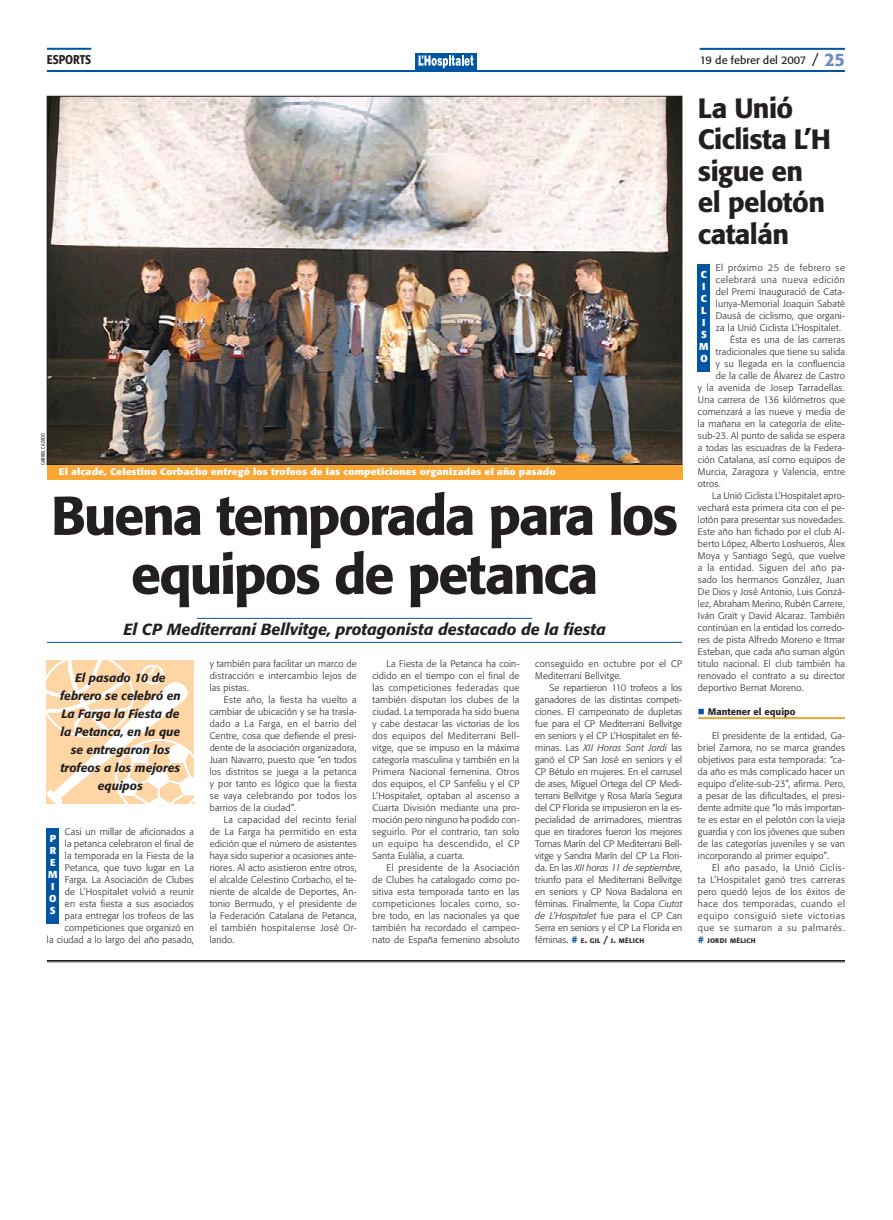
<style>
.page{position:relative;width:893px;height:1220px;background:#fff}
.page>*{position:absolute;margin:0;border:0;box-sizing:border-box;transform-origin:0 0}
.títol_54_59{font:500 54px/59px "Formata";letter-spacing:-.04em;color:#231f20;text-align:center}
.títol_22_25{font:500 27.7px/31.5px "Formata";letter-spacing:-.02em;color:#231f20}
.subtítol_5cols{font:italic 500 16px "Formata";color:#231f20}
.capçalera_senar{font:500 12.6px "Formata";color:#231f20;scale:.85 1}
.entradeta_destacat_c{font:italic 500 12px/18px "Formata";color:#231f20;text-align:center}
.t1{font:11px "Formata";color:#231f20}
.text_barri_esport{font:700 10px "Formata";color:#fff}
.text{font:300 9.4px/12px "Formata";letter-spacing:.025em;color:#231f20}
.text_1a{font:300 9.4px/12px "Formata";letter-spacing:.025em;color:#231f20;text-align:justify}
.peus_de_foto{font:700 9.4px "Formata";letter-spacing:.005em;color:#fff;scale:1.1 1}
.titulets{font:500 9.4px "Formata";letter-spacing:.005em;color:#231f20}
.text-2{font:500 6.6px "Formata";letter-spacing:.045em;color:#231f20}
.nom_fotògraf{font:5px "Formata";letter-spacing:.02em;color:#231f20;scale:.8 1}
.s1{font-size:14px}
.s2{font-weight:500;font-size:18px;color:#6c8bc6}
.s3{font-style:italic}
.s4{font-weight:300;font-size:9.4px}
.s5{font-size:9.4px;color:#0155a2}
.s6{font-size:9.4px}
.s7{color:#0155a2}
</style>
<div class="page">
<div style="left:415px;top:54px;width:62px;height:16px;background:#0157a1"></div>
<svg style="left:419px;top:55px;width:55px;height:13px"></svg>
<hr style="left:47px;top:70px;width:798px;height:2px;background:#0155a2">
<hr style="left:700px;top:48px;width:145px;height:2px;background:#0155a2">
<hr style="left:47px;top:48px;width:44px;height:2px;background:#0155a2">
<hr style="left:47px;top:960px;width:798px;height:1px;background:#231f20">
<hr style="left:47px;top:962px;width:798px;height:1px;background:#231f20">
<img style="left:49px;top:98px;width:631px;height:365px">
<hr style="left:197px;top:618px;width:335px;height:1px;background:#0155a2">
<hr style="left:47px;top:642px;width:635px;height:1px;background:#0155a2">
<div style="left:47px;top:828px;width:12px;height:96px;background:#0155a2"></div>
<hr style="left:698px;top:717px;width:147px;height:2px;background:#faa633">
<div style="left:698px;top:264px;width:12px;height:108px;background:#0155a2"></div>
<div style="left:47px;top:465px;width:635px;height:15px;background:#faa633"></div>
<img style="left:47px;top:660px;width:147px;height:144px">
<p class="capçalera_senar" style="left:47px;top:52px;width:54px">esports</p>
<p class="t1" style="left:700px;top:53px;width:147px">19 de febrer del 2007 <span class="s1">/</span> <span class="s2">25</span></p>
<p class="nom_fotògraf" style="left:40px;top:465px;width:42px;rotate:-90deg">gabriel cazado</p>
<p class="peus_de_foto" style="left:59px;top:466px;width:453px">El alcade, Celestino Corbacho entregó los trofeos de las competiciones organizadas el año pasado</p>
<p class="títol_54_59" style="left:51px;top:486px;width:629px">Buena temporada para los equipos de petanca</p>
<p class="subtítol_5cols" style="left:123px;top:619px;width:484px">El CP Mediterrani Bellvitge, protagonista destacado de la fiesta</p>
<p class="entradeta_destacat_c" style="left:60px;top:668px;width:122px">El pasado 10 de febrero se celebró en<br>La Farga la Fiesta de la Petanca, en la que se entregaron los trofeos a los mejores equipos</p>
<p class="text_1a" style="left:47px;top:826px;width:148px;text-align:right">Casi un millar de aficionados a<br>la petanca celebraron el final de<br>la temporada en la Fiesta de la<br>Petanca, que tuvo lugar en La<br>Farga. La Asociación de Clubes<br>de L’Hospitalet volvió a reunir<br>en esta fiesta a sus asociados para entregar los trofeos de las competiciones que organizó en<br>la ciudad a lo largo del año pasado,</p>
<p class="text_barri_esport" style="left:50px;top:832px;width:8px">p</p>
<p class="text_barri_esport" style="left:50px;top:844px;width:8px">r</p>
<p class="text_barri_esport" style="left:50px;top:856px;width:7px">e</p>
<p class="text_barri_esport" style="left:48px;top:868px;width:11px">m</p>
<p class="text_barri_esport" style="left:51px;top:880px;width:5px">i</p>
<p class="text_barri_esport" style="left:49px;top:892px;width:9px">o</p>
<p class="text_barri_esport" style="left:50px;top:904px;width:7px">s</p>
<p class="text_1a" style="left:210px;top:658px;width:148px">y también para facilitar un marco de distracción e intercambio lejos de las pistas.</p>
<p class="text" style="left:210px;top:694px;width:149px;text-align:justify;text-indent:14px">Este año, la fiesta ha vuelto a cambiar de ubicación y se ha trasla&shy;da-do a La Farga, en el barrio del Cen-tre, cosa que defiende el presi&shy;dente de la asociación organizadora, Juan Navarro, puesto que “en todos los distritos se juega a la petanca y por tanto es lógico que la fiesta se vaya celebrando por todos los barrios de la ciudad”.</p>
<p class="text" style="left:210px;top:814px;width:149px;text-indent:14px">La capacidad del recinto ferial de La Farga ha permitido en esta edición que el número de asistentes haya sido superior a ocasiones ante&shy;riores. Al acto asistieron entre otros, el alcalde Celestino Corbacho, el te-- niente de alcalde de Deportes, An&shy;tonio Bermudo, y el presidente de la Federación Catalana de Petanca, el también hospitalense José Or&shy;lando.</p>
<p class="text" style="left:372px;top:658px;width:149px;text-indent:14px">La Fiesta de la Petanca ha coin&shy;ci--dido en el tiempo con el final de las competiciones federadas que tam-bién disputan los clubes de la ciudad. La temporada ha sido buena y cabe destacar las victorias de los dos equipos del Mediterrani Bell&shy;vitge, que se impuso en la máxima categoría masculina y también en la Primera Nacional femenina. Otros dos equipos, el CP Sanfeliu y el CP L’Hospitalet, optaban al ascenso a Cuarta División mediante una pro&shy;moción pero ninguno ha podido con-- seguirlo. Por el contrario, tan solo un equipo ha descendido, el CP Santa Eulàlia, a cuarta.</p>
<p class="text" style="left:372px;top:862px;width:149px;text-indent:14px">El presidente de la Asociación de Clubes ha catalogado como po-- sitiva esta temporada tanto en las competiciones locales como, so&shy;bre todo, en las nacionales ya que también ha recordado el campeo&shy;nato de España femenino absoluto</p>
<p class="text" style="left:535px;top:658px;width:148px">conseguido en octubre por el CP<br>Mediterrani Bellvitge.</p>
<p class="text" style="left:535px;top:682px;width:149px;text-indent:14px">Se repartieron 110 trofeos a los ganadores de las distintas competi&shy;ciones. El campeonato de dupletas fue para el CP Mediterrani Bellvitge en seniors y el CP L’Hospitalet en fé--- minas. Las <span class="s3">XII Horas Sant Jordi</span> las ganó el CP San José en seniors y el CP Bétulo en mujeres. En el carrusel de ases, Miguel Ortega del CP Medi&shy;terrani Bellvitge y Rosa María Segura del CP Florida se impusieron en la es&shy;pecialidad de arrimadores, mientras que en tiradores fueron los mejores Tomas Marín del CP Mediterrani Bell&shy;vitge y Sandra Marín del CP La Flori&shy;da. En las <span class="s3">XII horas 11 de septiembre</span>, triunfo para el Mediterrani Bellvitge en seniors y CP Nova Badalona en féminas. Finalmente, la Copa <span class="s3">Ciutat de L’Hospitalet</span> fue para el CP Can Serra en seniors y el CP La Florida en</p>
<p class="text-2" style="left:535px;top:937px;width:111px"><span class="s4">féminas.</span> <span class="s5">#</span> e<span class="s6">.</span> gil <span class="s6">/</span> j<span class="s6">.</span> mèlich</p>
<p class="títol_22_25" style="left:698px;top:92px;width:134px">La Unió<br>Ciclista L’H sigue en el pelotón catalán</p>
<p class="text_1a" style="left:716px;top:262px;width:131px">El próximo 25 de febrero se celebrará una nueva edición del Premi Inauguració de Cata&shy;lunya-Memorial Joaquin Sabaté Dausà de ciclismo, que organi&shy;za la Unió Ciclista L’Hospitalet.</p>
<p class="text" style="left:730px;top:334px;width:116px">Ésta es una de las carreras</p>
<p class="text" style="left:716px;top:346px;width:130px">tradicionales que tiene su salida</p>
<p class="text" style="left:716px;top:358px;width:130px">y su llegada en la confluencia</p>
<p class="text" style="left:716px;top:370px;width:130px">de la calle de Álvarez de Castro</p>
<p class="text" style="left:698px;top:382px;width:149px">y la avenida de Josep Tarradellas.</p>
<p class="text" style="left:698px;top:394px;width:148px">Una carrera de 136 kilómetros que</p>
<p class="text" style="left:698px;top:406px;width:148px">comenzará a las nueve y media de</p>
<p class="text" style="left:698px;top:418px;width:148px">la mañana en la categoría de elite-</p>
<p class="text" style="left:698px;top:430px;width:148px">sub-23. Al punto de salida se espera</p>
<p class="text" style="left:698px;top:442px;width:149px">a todas las escuadras de la Federa-</p>
<p class="text" style="left:698px;top:454px;width:148px">ción Catalana, así como equipos de</p>
<p class="text" style="left:698px;top:466px;width:148px">Murcia, Zaragoza y Valencia, entre</p>
<p class="text" style="left:698px;top:478px;width:24px">otros.</p>
<p class="text" style="left:698px;top:490px;width:149px;text-indent:14px">La Unió Ciclista L’Hospitalet apro-- vechará esta primera cita con el pe&shy;lotón para presentar sus novedades.<br>Este año han fichado por el club Al&shy;berto López, Alberto Loshueros, Álex Moya y Santiago Segú, que vuelve a la entidad. Siguen del año pa-- sado los hermanos González, Juan De Dios y José Antonio, Luis Gonzá&shy;lez, Abraham Merino, Rubén Carrere, Iván Graït y David Alcaraz. También continúan en la entidad los corredo&shy;res de pista Alfredo Moreno e Itmar Esteban, que cada año suman algún titulo nacional. El club también ha renovado el contrato a su director deportivo Bernat Moreno.</p>
<p class="titulets" style="left:698px;top:706px;width:99px"><span class="s7">■</span> Mantener el equipo</p>
<p class="text" style="left:698px;top:730px;width:149px;text-align:justify;text-indent:14px">El presidente de la entidad, Ga&shy;briel Zamora, no se marca grandes objetivos para esta temporada: “ca&shy;da año es más complicado hacer un equipo d’elite-sub-23”, afirma. Pero, a pesar de las dificultades, el presi&shy;dente admite que “lo más importan&shy;te es estar en el pelotón con la vieja guardia y con los jóvenes que suben de las categorías juveniles y se van incorporando al primer equipo”.</p>
<p class="text" style="left:698px;top:862px;width:149px;text-align:justify;text-indent:14px">El año pasado, la Unió Ciclis&shy;ta L’Hospitalet ganó tres carreras pero quedó lejos de los éxitos de ha--ce dos temporadas, cuando el equipo consiguió siete victorias que se sumaron a su palmarés.</p>
<p class="text-2" style="left:698px;top:937px;width:59px"><span class="s5">#</span> jordi mèlich</p>
<p class="text_barri_esport" style="left:701px;top:268px;width:8px">c</p>
<p class="text_barri_esport" style="left:702px;top:280px;width:5px">i</p>
<p class="text_barri_esport" style="left:701px;top:292px;width:8px">c</p>
<p class="text_barri_esport" style="left:701px;top:304px;width:7px">l</p>
<p class="text_barri_esport" style="left:702px;top:316px;width:5px">i</p>
<p class="text_barri_esport" style="left:701px;top:328px;width:7px">s</p>
<p class="text_barri_esport" style="left:699px;top:340px;width:11px">m</p>
<p class="text_barri_esport" style="left:700px;top:352px;width:9px">o</p>
</div>
